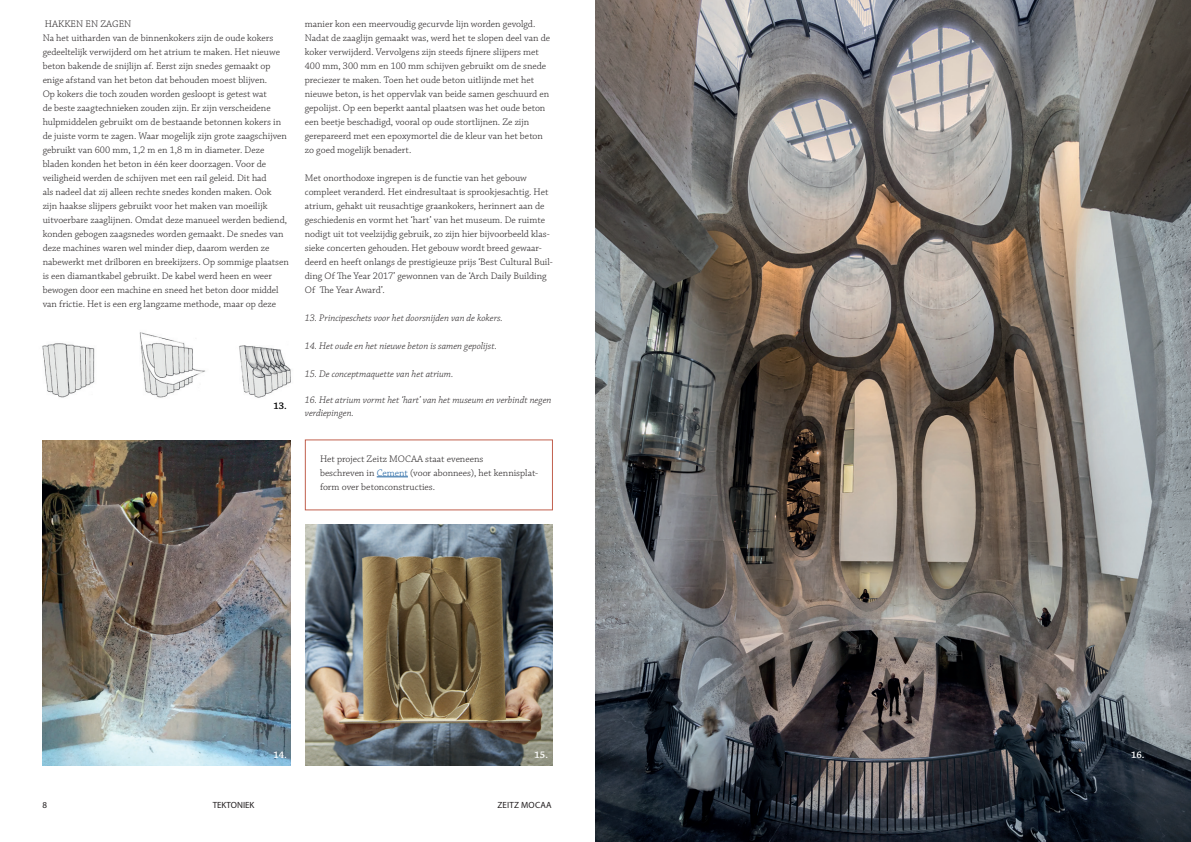
<style>
.page{position:relative;width:1191px;height:842px;background:#fff}
.page>*{position:absolute;margin:0;border:0;box-sizing:border-box;transform-origin:0 0}
.t1{font:300 10px/14px "Chaparral Pro";color:#231f20}
.t2{font:italic 300 10px/13px "Chaparral Pro";color:#231f20}
.t3{font:600 10px "Chaparral Pro";color:#fff}
.t4{font:600 10px "Chaparral Pro";color:#000}
.t5{font:9px "Myriad Pro";letter-spacing:.02em;color:#231f20}
.t6{font:9px "Myriad Pro";color:#231f20}
.s1{color:#175d9e}
</style>
<div class="page">
<hr style="left:377px;top:477px;width:31px;height:1px;background:#175d9e">
<img style="left:43px;top:441px;width:248px;height:324px">
<img style="left:595px;top:0;width:596px;height:842px">
<img style="left:305px;top:524px;width:247px;height:241px">
<img style="left:42px;top:332px;width:249px;height:66px">
<p class="t1" style="left:43px;top:18px;width:248px">HAKKEN EN ZAGEN<br>Na het uitharden van de binnenkokers zijn de oude kokers gedeeltelijk verwijderd om het atrium te maken. Het nieuwe beton bakende de snijlijn af. Eerst zijn snedes gemaakt op enige afstand van het beton dat behouden moest blijven.<br>Op kokers die toch zouden worden gesloopt is getest wat<br>de beste zaagtechnieken zouden zijn. Er zijn verscheidene hulpmiddelen gebruikt om de bestaande betonnen kokers in de juiste vorm te zagen. Waar mogelijk zijn grote zaagschijven gebruikt van 600 mm, 1,2 m en 1,8 m in diameter. Deze bladen konden het beton in één keer doorzagen. Voor de veiligheid werden de schijven met een rail geleid. Dit had<br>als nadeel dat zij alleen rechte snedes konden maken. Ook<br>zijn haakse slijpers gebruikt voor het maken van moeilijk uitvoerbare zaaglijnen. Omdat deze manueel werden bediend, konden gebogen zaagsnedes worden gemaakt. De snedes van deze machines waren wel minder diep, daarom werden ze nabewerkt met drilboren en breekijzers. Op sommige plaatsen is een diamantkabel gebruikt. De kabel werd heen en weer bewogen door een machine en sneed het beton door middel van frictie. Het is een erg langzame methode, maar op deze</p>
<p class="t1" style="left:305px;top:18px;width:247px">manier kon een meervoudig gecurvde lijn worden gevolgd.<br>Nadat de zaaglijn gemaakt was, werd het te slopen deel van de koker verwijderd. Vervolgens zijn steeds fijnere slijpers met 400 mm, 300 mm en 100 mm schijven gebruikt om de snede preciezer te maken. Toen het oude beton uitlijnde met het nieuwe beton, is het oppervlak van beide samen geschuurd en gepolijst. Op een beperkt aantal plaatsen was het oude beton een beetje beschadigd, vooral op oude stortlijnen. Ze zijn gerepareerd met een epoxymortel die de kleur van het beton zo goed mogelijk benadert.</p>
<p class="t1" style="left:305px;top:172px;width:249px">Met onorthodoxe ingrepen is de functie van het gebouw compleet veranderd. Het eindresultaat is sprookjesachtig. Het atrium, gehakt uit reusachtige graankokers, herinnert aan de geschiedenis en vormt het ‘hart’ van het museum. De ruimte nodigt uit tot veelzijdig gebruik, zo zijn hier bijvoorbeeld klas&shy;sieke concerten gehouden. Het gebouw wordt breed gewaar&shy;deerd en heeft onlangs de prestigieuze prijs ‘Best Cultural Buil&shy;ding Of The Year 2017’ gewonnen van de ‘Arch Daily Building Of The Year Award’.</p>
<p class="t2" style="left:305px;top:311px;width:200px">13. Principeschets voor het doorsnijden van de kokers.</p>
<p class="t2" style="left:305px;top:339px;width:194px">14. Het oude en het nieuwe beton is samen gepolijst.</p>
<p class="t2" style="left:305px;top:367px;width:150px">15. De conceptmaquette van het atrium.</p>
<p class="t2" style="left:305px;top:393px;width:248px">16. Het atrium vormt het ‘hart’ van het museum en verbindt negen verdiepingen.</p>
<p class="t4" style="left:273px;top:401px;width:15px">13.</p>
<p class="t1" style="left:320px;top:452px;width:220px">Het project Zeitz MOCAA staat eveneens<br>beschreven in <span class="s1">Cement</span> (voor abonnees), het kennisplat&shy;form over betonconstructies.</p>
<p class="t3" style="left:273px;top:749px;width:15px">14.</p>
<p class="t3" style="left:534px;top:749px;width:15px">15.</p>
<p class="t5" style="left:43px;top:799px;width:6px">8</p>
<p class="t6" style="left:213px;top:799px;width:43px">TEKTONIEK</p>
<p class="t5" style="left:497px;top:799px;width:56px">ZEITZ MOCAA</p>
<p class="t3" style="left:1131px;top:749px;width:15px">16.</p>
</div>
